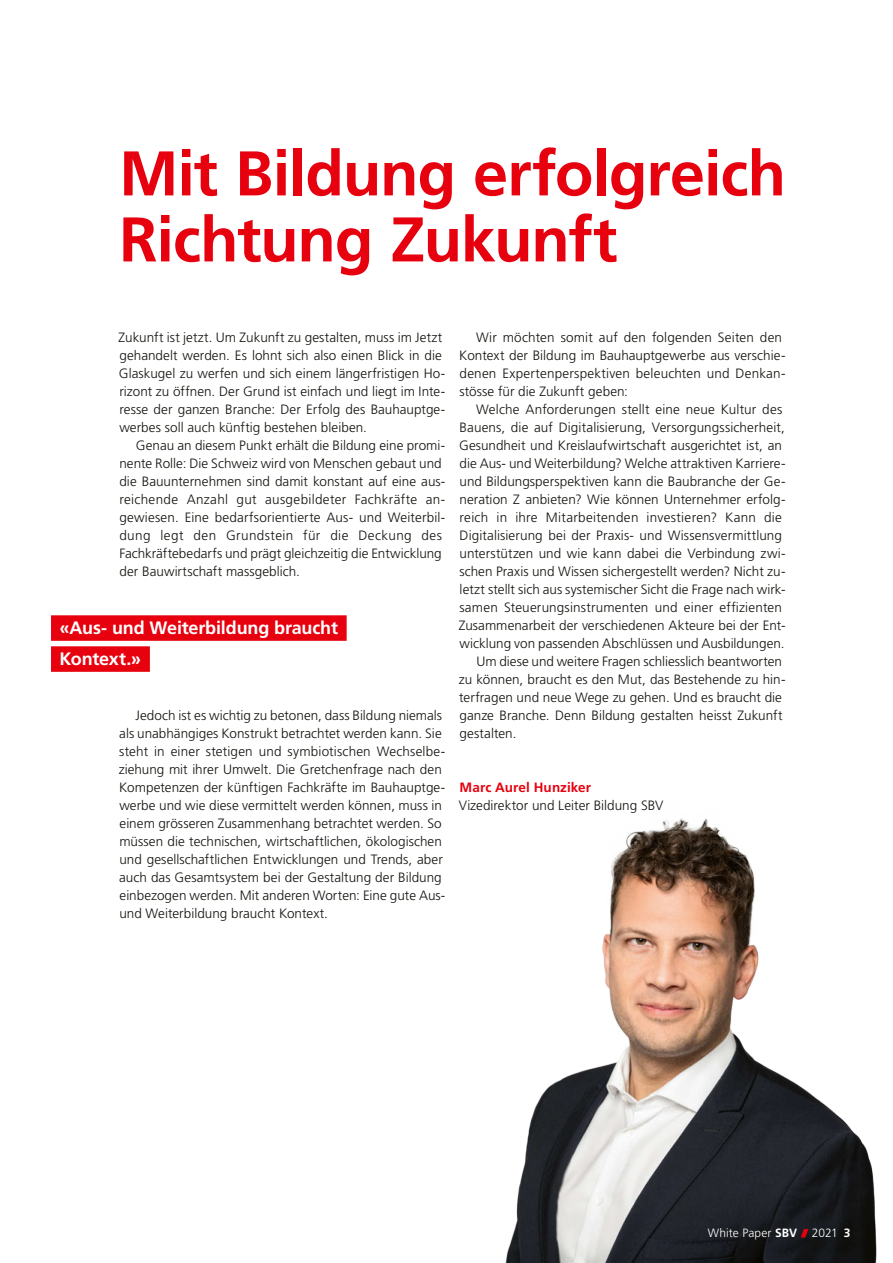
<style>
.page{position:relative;width:893px;height:1263px;background:#fff}
.page>*{position:absolute;margin:0;border:0;box-sizing:border-box;transform-origin:0 0}
.t1{font:700 63px/66px "Frutiger LT Std";letter-spacing:-.015em;color:#e7000e}
.t2{font:700 18px/31px "Frutiger LT Std";letter-spacing:-.01em;color:#fff}
.t3{font:300 13.5px/18px "Frutiger LT Std";letter-spacing:.005em;color:#12120d}
.t4{font:700 13.5px "Frutiger LT Std";letter-spacing:.01em;color:#e7000e}
.t5{font:300 12px "Frutiger LT Std";color:#fff}
.s1{font-weight:700}
</style>
<div class="page">
<img style="left:505px;top:818px;width:372px;height:445px">
<svg style="left:801px;top:1229px;width:7px;height:8px"></svg>
<div style="left:51px;top:615px;width:296px;height:26px;background:#e7000e"></div>
<div style="left:51px;top:646px;width:99px;height:26px;background:#e7000e"></div>
<h1 class="t1" style="left:119px;top:141px;width:668px">Mit Bildung erfolgreich<br>Richtung Zukunft</h1>
<p class="t3" style="left:118px;top:329px;width:328px">Zukunft ist jetzt. Um Zukunft zu gestalten, muss im Jetzt gehandelt werden. Es lohnt sich also einen Blick in die Glaskugel zu werfen und sich einem längerfristigen Ho&shy;rizont zu öffnen. Der Grund ist einfach und liegt im Inte&shy;resse der ganzen Branche: Der Erfolg des Bauhauptge&shy;werbes soll auch künftig bestehen bleiben.</p>
<p class="t3" style="left:119px;top:437px;width:327px;text-indent:17px">Genau an diesem Punkt erhält die Bildung eine promi&shy;nente Rolle: Die Schweiz wird von Menschen gebaut und die Bauunternehmen sind damit konstant auf eine aus&shy;reichende Anzahl gut ausgebildeter Fachkräfte an&shy;gewiesen. Eine bedarfsorientierte Aus- und Weiterbil&shy;dung legt den Grundstein für die Deckung des Fachkräftebedarfs und prägt gleichzeitig die Entwicklung der Bauwirtschaft massgeblich.</p>
<h2 class="t2" style="left:60px;top:613px;width:280px">«Aus- und Weiterbildung braucht<br>Kontext.»</h2>
<p class="t3" style="left:119px;top:706px;width:328px;text-indent:17px">Jedoch ist es wichtig zu betonen, dass Bildung niemals als unabhängiges Konstrukt betrachtet werden kann. Sie steht in einer stetigen und symbiotischen Wechselbe&shy;ziehung mit ihrer Umwelt. Die Gretchenfrage nach den Kompetenzen der künftigen Fachkräfte im Bauhauptge&shy;werbe und wie diese vermittelt werden können, muss in einem grösseren Zusammenhang betrachtet werden. So müssen die technischen, wirtschaftlichen, ökologischen und gesellschaftlichen Entwicklungen und Trends, aber auch das Gesamtsystem bei der Gestaltung der Bildung einbezogen werden. Mit anderen Worten: Eine gute Aus&shy;und Weiterbildung braucht Kontext.</p>
<p class="t3" style="left:459px;top:329px;width:328px;text-indent:17px">Wir möchten somit auf den folgenden Seiten den Kontext der Bildung im Bauhauptgewerbe aus verschie&shy;denen Expertenperspektiven beleuchten und Denkan&shy;stösse für die Zukunft geben:</p>
<p class="t3" style="left:476px;top:401px;width:308px">Welche Anforderungen stellt eine neue Kultur des</p>
<p class="t3" style="left:459px;top:419px;width:327px">Bauens, die auf Digitalisierung, Versorgungssicherheit,</p>
<p class="t3" style="left:459px;top:437px;width:324px">Gesundheit und Kreislaufwirtschaft ausgerichtet ist, an</p>
<p class="t3" style="left:460px;top:455px;width:327px">die Aus- und Weiterbildung? Welche attraktiven Karriere-</p>
<p class="t3" style="left:459px;top:473px;width:327px">und Bildungsperspektiven kann die Baubranche der Ge-</p>
<p class="t3" style="left:460px;top:490px;width:327px">neration Z anbieten? Wie können Unternehmer erfolg-</p>
<p class="t3" style="left:460px;top:508px;width:324px">reich in ihre Mitarbeitenden investieren? Kann die</p>
<p class="t3" style="left:459px;top:526px;width:324px">Digitalisierung bei der Praxis- und Wissensvermittlung</p>
<p class="t3" style="left:459px;top:544px;width:327px">unterstützen und wie kann dabei die Verbindung zwi-</p>
<p class="t3" style="left:459px;top:562px;width:328px">schen Praxis und Wissen sichergestellt werden? Nicht zu-</p>
<p class="t3" style="left:460px;top:580px;width:327px">letzt stellt sich aus systemischer Sicht die Frage nach wirk-</p>
<p class="t3" style="left:459px;top:598px;width:324px">samen Steuerungsinstrumenten und einer effizienten</p>
<p class="t3" style="left:459px;top:616px;width:328px">Zusammenarbeit der verschiedenen Akteure bei der Ent-</p>
<p class="t3" style="left:460px;top:634px;width:326px">wicklung von passenden Abschlüssen und Ausbildungen.</p>
<p class="t3" style="left:476px;top:652px;width:307px">Um diese und weitere Fragen schliesslich beantworten</p>
<p class="t3" style="left:459px;top:670px;width:328px">zu können, braucht es den Mut, das Bestehende zu hin-</p>
<p class="t3" style="left:459px;top:688px;width:324px">terfragen und neue Wege zu gehen. Und es braucht die</p>
<p class="t3" style="left:460px;top:706px;width:324px">ganze Branche. Denn Bildung gestalten heisst Zukunft</p>
<p class="t3" style="left:460px;top:724px;width:58px">gestalten.</p>
<p class="t4" style="left:459px;top:779px;width:133px">Marc Aurel Hunziker</p>
<p class="t3" style="left:459px;top:796px;width:206px">Vizedirektor und Leiter Bildung SBV</p>
<p class="t5" style="left:708px;top:1226px;width:144px">White Paper <span class="s1">SBV</span> 2021 <span class="s1">3</span></p>
</div>
